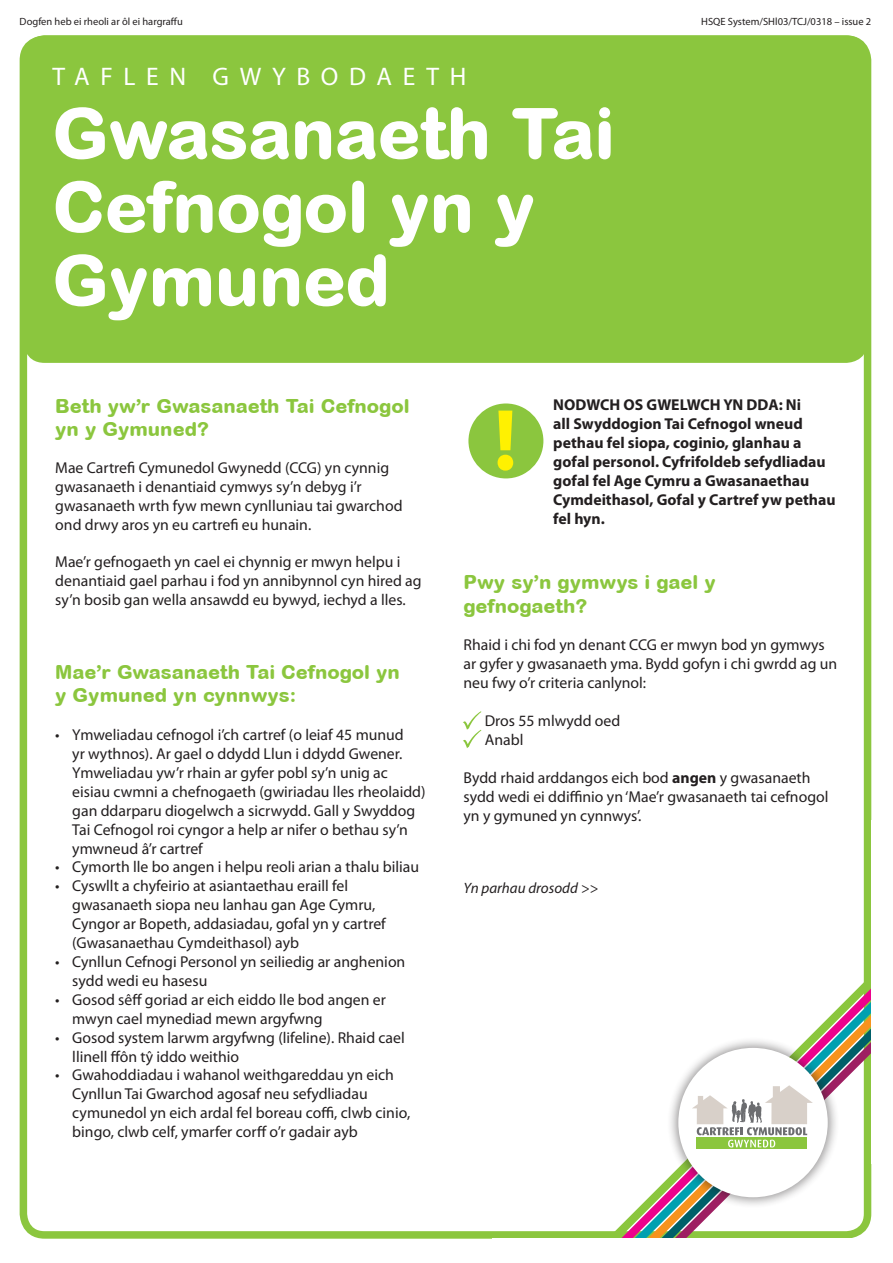
<style>
.page{position:relative;width:893px;height:1263px;background:#fff}
.page>*{position:absolute;margin:0;border:0;box-sizing:border-box;transform-origin:0 0}
.t1{font:700 87.6px "Myriad Pro";color:#fff101}
.t2{font:800 70.5px/73.5px "Arial Rounded MT";letter-spacing:-.01em;color:#fff}
.t3{font:25.5px "Myriad Pro";letter-spacing:.42em;color:#fff}
.t4{font:800 19.5px/23.4px "Arial Rounded MT";color:#8bc63e}
.t5{font:15.75px/18.9px "Myriad Pro";color:#231f20}
.t6{font:700 15.75px/18.9px "Myriad Pro";color:#231f20}
.t7{font:italic 15px "Myriad Pro";color:#231f20}
.t8{font:10.5px "Myriad Pro";color:#231f20}
.s1{font-weight:700}
</style>
<div class="page">
<div style="left:23px;top:35px;width:844px;height:328px;background:#8bc63e;border-radius:21px"></div>
<div style="left:20px;top:35px;width:851px;height:1204px;border:8px solid #8bc63e;border-radius:21px"></div>
<svg style="left:533px;top:951px;width:339px;height:288px"></svg>
<div style="left:667px;top:1036px;width:172px;height:173px;background:#231f20;opacity:.45"></div>
<div style="left:678px;top:1048px;width:150px;height:149px;background:#fff;border-radius:50%"></div>
<svg style="left:696px;top:1147px;width:111px;height:2px"></svg>
<svg style="left:692px;top:1085px;width:121px;height:62px"></svg>
<div style="left:871px;top:821px;width:22px;height:343px;background:#fff"></div>
<div style="left:466px;top:401px;width:80px;height:80px;background:#8bc63e;border-radius:50%"></div>
<div style="left:463px;top:398px;width:86px;height:86px;border:5px solid #fff;border-radius:50%"></div>
<svg style="left:463px;top:711px;width:18px;height:37px"></svg>
<p class="t8" style="left:20px;top:16px;width:165px">Dogfen heb ei rheoli ar ôl ei hargraffu</p>
<p class="t8" style="left:701px;top:16px;width:172px">HSQE System/SHl03/TCJ/0318 – issue 2</p>
<p class="t3" style="left:53px;top:63px;width:415px">TAFLEN GWYBODAETH</p>
<p class="t2" style="left:52px;top:96px;width:564px">Gwasanaeth Tai<br>Cefnogol yn y<br>Gymuned</p>
<p class="t4" style="left:55px;top:394px;width:356px">Beth yw’r Gwasanaeth Tai Cefnogol yn y Gymuned?</p>
<p class="t5" style="left:55px;top:458px;width:349px">Mae Cartrefi Cymunedol Gwynedd (CCG) yn cynnig gwasanaeth i denantiaid cymwys sy’n debyg i’r gwasanaeth wrth fyw mewn cynlluniau tai gwarchod ond drwy aros yn eu cartrefi eu hunain.</p>
<p class="t5" style="left:55px;top:553px;width:368px">Mae’r gefnogaeth yn cael ei chynnig er mwyn helpu i denantiaid gael parhau i fod yn annibynnol cyn hired ag sy’n bosib gan wella ansawdd eu bywyd, iechyd a lles.</p>
<p class="t4" style="left:55px;top:660px;width:346px">Mae’r Gwasanaeth Tai Cefnogol yn y Gymuned yn cynnwys:</p>
<p class="t5" style="left:72px;top:726px;width:355px;text-indent:-17px">• Ymweliadau cefnogol i’ch cartref (o leiaf 45 munud<br>yr wythnos). Ar gael o ddydd Llun i ddydd Gwener.<br>Ymweliadau yw’r rhain ar gyfer pobl sy’n unig ac eisiau cwmni a chefnogaeth (gwiriadau lles rheolaidd) gan ddarparu diogelwch a sicrwydd. Gall y Swyddog Tai Cefnogol roi cyngor a help ar nifer o bethau sy’n ymwneud â’r cartref</p>
<p class="t5" style="left:55px;top:858px;width:365px">• Cymorth lle bo angen i helpu reoli arian a thalu biliau</p>
<p class="t5" style="left:72px;top:877px;width:315px;text-indent:-17px">• Cyswllt a chyfeirio at asiantaethau eraill fel gwasanaeth siopa neu lanhau gan Age Cymru, Cyngor ar Bopeth, addasiadau, gofal yn y cartref (Gwasanaethau Cymdeithasol) ayb</p>
<p class="t5" style="left:72px;top:952px;width:335px;text-indent:-17px">• Cynllun Cefnogi Personol yn seiliedig ar anghenion sydd wedi eu hasesu</p>
<p class="t5" style="left:72px;top:990px;width:315px;text-indent:-17px">• Gosod sêff goriad ar eich eiddo lle bod angen er mwyn cael mynediad mewn argyfwng</p>
<p class="t5" style="left:72px;top:1028px;width:334px;text-indent:-17px">• Gosod system larwm argyfwng (lifeline). Rhaid cael llinell ffôn tŷ iddo weithio</p>
<p class="t5" style="left:72px;top:1066px;width:339px;text-indent:-17px">• Gwahoddiadau i wahanol weithgareddau yn eich Cynllun Tai Gwarchod agosaf neu sefydliadau cymunedol yn eich ardal fel boreau coffi, clwb cinio, bingo, clwb celf, ymarfer corff o’r gadair ayb</p>
<p class="t1" style="left:494px;top:383px;width:25px">!</p>
<p class="t6" style="left:553px;top:395px;width:284px">NODWCH OS GWELWCH YN DDA: Ni<br>all Swyddogion Tai Cefnogol wneud pethau fel siopa, coginio, glanhau a gofal personol. Cyfrifoldeb sefydliadau gofal fel Age Cymru a Gwasanaethau<br>Cymdeithasol, Gofal y Cartref yw pethau fel hyn.</p>
<p class="t4" style="left:463px;top:570px;width:254px">Pwy sy’n gymwys i gael y gefnogaeth?</p>
<p class="t5" style="left:463px;top:636px;width:375px">Rhaid i chi fod yn denant CCG er mwyn bod yn gymwys ar gyfer y gwasanaeth yma. Bydd gofyn i chi gwrdd ag un neu fwy o’r criteria canlynol:</p>
<p class="t5" style="left:485px;top:712px;width:137px">Dros 55 mlwydd oed</p>
<p class="t5" style="left:485px;top:730px;width:40px">Anabl</p>
<p class="t5" style="left:463px;top:768px;width:366px">Bydd rhaid arddangos eich bod <span class="s1">angen</span> y gwasanaeth sydd wedi ei ddiffinio yn ‘Mae’r gwasanaeth tai cefnogol yn y gymuned yn cynnwys’.</p>
<p class="t7" style="left:463px;top:879px;width:137px">Yn parhau drosodd &gt;&gt;</p>
</div>
